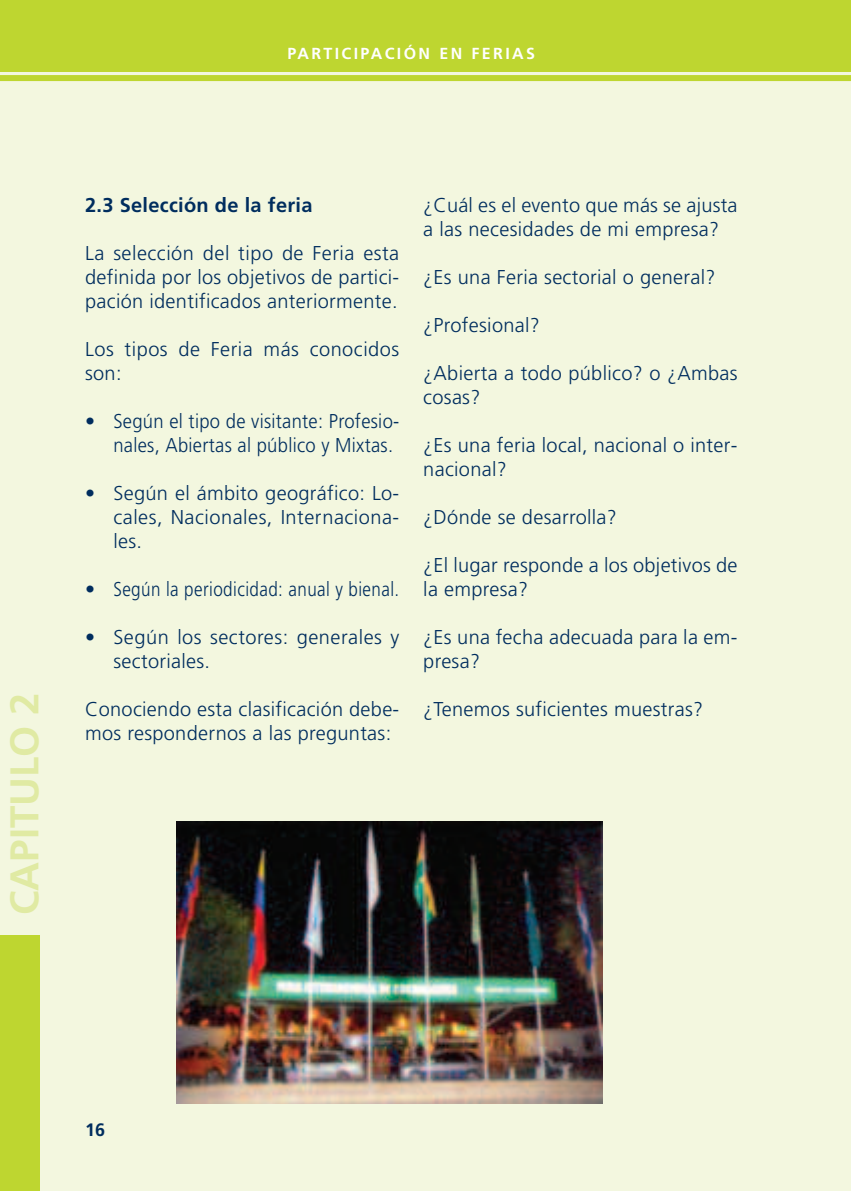
<style>
.page{position:relative;width:851px;height:1191px;background:#fff}
.page>*{position:absolute;margin:0;border:0;box-sizing:border-box;transform-origin:0 0}
.t1{font:700 40px "Frutiger";color:#e0eaa3}
.t2{font:300 20px/24px "Frutiger";letter-spacing:.015em;color:#002d5e}
.t3{font:700 20px "Frutiger";letter-spacing:.015em;color:#002d5e}
.t4{font:700 18px "Frutiger";color:#002d5e}
.t5{font:700 16px "Frutiger";letter-spacing:.15em;color:#fff}
</style>
<div class="page">
<div style="left:0;top:0;width:850px;height:1191px;background:#f3f7df"></div>
<div style="left:0;top:0;width:850px;height:72px;background:#bed630"></div>
<div style="left:0;top:935px;width:39px;height:256px;background:#bed630"></div>
<div style="left:0;top:75px;width:850px;height:6px;background:#bed630"></div>
<img style="left:176px;top:821px;width:426px;height:282px">
<p class="t5" style="left:287px;top:47px;width:249px">PARTICIPACIÓN EN FERIAS</p>
<h1 class="t1" style="left:9px;top:915px;width:224px;rotate:-90deg">CAPITULO 2</h1>
<p class="t3" style="left:85px;top:197px;width:229px">2.3 Selección de la feria</p>
<p class="t2" style="left:85px;top:242px;width:315px;text-align:justify">La selección del tipo de Feria esta definida por los objetivos de partici&shy;pación identificados anteriormente.</p>
<p class="t2" style="left:85px;top:338px;width:315px">Los tipos de Feria más conocidos son:</p>
<p class="t2" style="left:113px;top:410px;width:287px;text-indent:-28px">• Según el tipo de visitante: Profesio&shy;nales, Abiertas al público y Mixtas.</p>
<p class="t2" style="left:113px;top:482px;width:287px;text-align:justify;text-indent:-28px">• Según el ámbito geográfico: Lo&shy;cales, Nacionales, Internaciona&shy;les.</p>
<p class="t2" style="left:85px;top:578px;width:315px">• Según la periodicidad: anual y bienal.</p>
<p class="t2" style="left:113px;top:626px;width:287px;text-indent:-28px">• Según los sectores: generales y sectoriales.</p>
<p class="t2" style="left:85px;top:698px;width:315px">Conociendo esta clasificación debe&shy;mos respondernos a las preguntas:</p>
<p class="t2" style="left:423px;top:194px;width:315px">¿Cuál es el evento que más se ajusta a las necesidades de mi empresa?</p>
<p class="t2" style="left:423px;top:266px;width:294px">¿Es una Feria sectorial o general?</p>
<p class="t2" style="left:423px;top:314px;width:118px">¿Profesional?</p>
<p class="t2" style="left:423px;top:362px;width:315px">¿Abierta a todo público? o ¿Ambas cosas?</p>
<p class="t2" style="left:423px;top:434px;width:315px">¿Es una feria local, nacional o inter&shy;nacional?</p>
<p class="t2" style="left:423px;top:506px;width:195px">¿Dónde se desarrolla?</p>
<p class="t2" style="left:423px;top:554px;width:315px">¿El lugar responde a los objetivos de la empresa?</p>
<p class="t2" style="left:423px;top:626px;width:315px">¿Es una fecha adecuada para la em&shy;presa?</p>
<p class="t2" style="left:423px;top:698px;width:281px">¿Tenemos suficientes muestras?</p>
<p class="t4" style="left:85px;top:1122px;width:22px">16</p>
</div>
